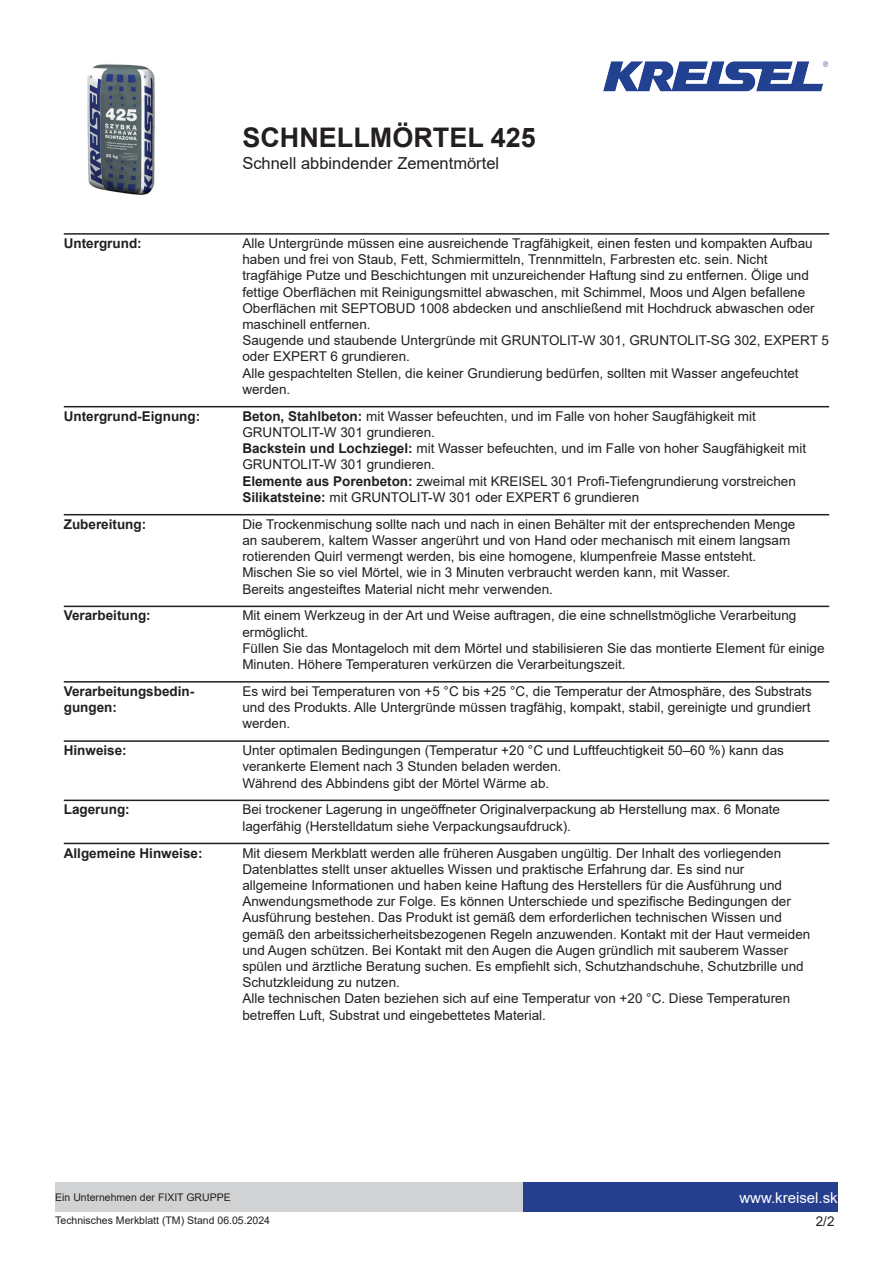
<style>
.page{position:relative;width:893px;height:1263px;background:#fff}
.page>*{position:absolute;margin:0;border:0;box-sizing:border-box;transform-origin:0 0}
.t1{font:700 27px "Arial";color:#231f20}
.t2{font:16.5px "Arial";color:#231f20}
.t3{font:15px "Arial";color:#fff}
.t4{font:13.5px/16.2px "Arial";color:#231f20}
.t5{font:700 13.5px/16.2px "Arial";color:#231f20}
.t6{font:10.5px "Arial";color:#231f20}
.s1{font-weight:700}
</style>
<div class="page">
<img style="left:87px;top:64px;width:68px;height:131px">
<img style="left:603px;top:61px;width:226px;height:31px">
<div style="left:523px;top:1182px;width:315px;height:30px;background:#253f8e"></div>
<div style="left:55px;top:1182px;width:468px;height:30px;background:#d1d2d4"></div>
<hr style="left:64px;top:233px;width:765px;height:2px;background:#231f20">
<hr style="left:64px;top:406px;width:765px;height:1px;background:#231f20">
<hr style="left:64px;top:514px;width:765px;height:1px;background:#231f20">
<hr style="left:64px;top:606px;width:765px;height:1px;background:#231f20">
<hr style="left:64px;top:681px;width:765px;height:1px;background:#231f20">
<hr style="left:64px;top:740px;width:765px;height:2px;background:#231f20">
<hr style="left:64px;top:800px;width:765px;height:1px;background:#231f20">
<hr style="left:64px;top:843px;width:765px;height:1px;background:#231f20">
<h1 class="t1" style="left:242px;top:119px;width:295px">SCHNELLMÖRTEL 425</h1>
<p class="t2" style="left:242px;top:152px;width:258px">Schnell abbindender Zementmörtel</p>
<p class="t5" style="left:64px;top:235px;width:79px">Untergrund:</p>
<p class="t4" style="left:242px;top:235px;width:588px">Alle Untergründe müssen eine ausreichende Tragfähigkeit, einen festen und kompakten Aufbau haben und frei von Staub, Fett, Schmiermitteln, Trennmitteln, Farbresten etc. sein. Nicht tragfähige Putze und Beschichtungen mit unzureichender Haftung sind zu entfernen. Ölige und fettige Oberflächen mit Reinigungsmittel abwaschen, mit Schimmel, Moos und Algen befallene Oberflächen mit SEPTOBUD 1008 abdecken und anschließend mit Hochdruck abwaschen oder maschinell entfernen.<br>Saugende und staubende Untergründe mit GRUNTOLIT-W 301, GRUNTOLIT-SG 302, EXPERT 5 oder EXPERT 6 grundieren.<br>Alle gespachtelten Stellen, die keiner Grundierung bedürfen, sollten mit Wasser angefeuchtet werden.</p>
<p class="t5" style="left:64px;top:408px;width:138px">Untergrund-Eignung:</p>
<p class="t4" style="left:242px;top:408px;width:565px"><span class="s1">Beton, Stahlbeton:</span> mit Wasser befeuchten, und im Falle von hoher Saugfähigkeit mit GRUNTOLIT-W 301 grundieren.<br><span class="s1">Backstein und Lochziegel:</span> mit Wasser befeuchten, und im Falle von hoher Saugfähigkeit mit GRUNTOLIT-W 301 grundieren.<br><span class="s1">Elemente aus Porenbeton:</span> zweimal mit KREISEL 301 Profi-Tiefengrundierung vorstreichen <span class="s1">Silikatsteine:</span> mit GRUNTOLIT-W 301 oder EXPERT 6 grundieren</p>
<p class="t5" style="left:64px;top:516px;width:84px">Zubereitung:</p>
<p class="t4" style="left:242px;top:516px;width:555px">Die Trockenmischung sollte nach und nach in einen Behälter mit der entsprechenden Menge an sauberem, kaltem Wasser angerührt und von Hand oder mechanisch mit einem langsam rotierenden Quirl vermengt werden, bis eine homogene, klumpenfreie Masse entsteht.<br>Mischen Sie so viel Mörtel, wie in 3 Minuten verbraucht werden kann, mit Wasser.<br>Bereits angesteiftes Material nicht mehr verwenden.</p>
<p class="t5" style="left:64px;top:608px;width:89px">Verarbeitung:</p>
<p class="t4" style="left:242px;top:607px;width:584px">Mit einem Werkzeug in der Art und Weise auftragen, die eine schnellstmögliche Verarbeitung ermöglicht.<br>Füllen Sie das Montageloch mit dem Mörtel und stabilisieren Sie das montierte Element für einige Minuten. Höhere Temperaturen verkürzen die Verarbeitungszeit.</p>
<p class="t5" style="left:64px;top:683px;width:132px">Verarbeitungsbedin&shy;gungen:</p>
<p class="t4" style="left:242px;top:683px;width:571px;text-align:justify">Es wird bei Temperaturen von +5 °C bis +25 °C, die Temperatur der Atmosphäre, des Substrats und des Produkts. Alle Untergründe müssen tragfähig, kompakt, stabil, gereinigte und grundiert werden.</p>
<p class="t5" style="left:64px;top:742px;width:65px">Hinweise:</p>
<p class="t4" style="left:242px;top:742px;width:543px">Unter optimalen Bedingungen (Temperatur +20 °C und Luftfeuchtigkeit 50–60 %) kann das verankerte Element nach 3 Stunden beladen werden.<br>Während des Abbindens gibt der Mörtel Wärme ab.</p>
<p class="t5" style="left:64px;top:802px;width:68px">Lagerung:</p>
<p class="t4" style="left:242px;top:801px;width:539px">Bei trockener Lagerung in ungeöffneter Originalverpackung ab Herstellung max. 6 Monate lagerfähig (Herstelldatum siehe Verpackungsaufdruck).</p>
<p class="t5" style="left:64px;top:845px;width:140px">Allgemeine Hinweise:</p>
<p class="t4" style="left:242px;top:844px;width:570px">Mit diesem Merkblatt werden alle früheren Ausgaben ungültig. Der Inhalt des vorliegenden Datenblattes stellt unser aktuelles Wissen und praktische Erfahrung dar. Es sind nur allgemeine Informationen und haben keine Haftung des Herstellers für die Ausführung und Anwendungsmethode zur Folge. Es können Unterschiede und spezifische Bedingungen der Ausführung bestehen. Das Produkt ist gemäß dem erforderlichen technischen Wissen und gemäß den arbeitssicherheitsbezogenen Regeln anzuwenden. Kontakt mit der Haut vermeiden und Augen schützen. Bei Kontakt mit den Augen die Augen gründlich mit sauberem Wasser spülen und ärztliche Beratung suchen. Es empfiehlt sich, Schutzhandschuhe, Schutzbrille und Schutzkleidung zu nutzen.<br>Alle technischen Daten beziehen sich auf eine Temperatur von +20 °C. Diese Temperaturen betreffen Luft, Substrat und eingebettetes Material.</p>
<p class="t6" style="left:55px;top:1190px;width:177px">Ein Unternehmen der FIXIT GRUPPE</p>
<p class="t3" style="left:739px;top:1187px;width:100px">www.kreisel.sk</p>
<p class="t6" style="left:55px;top:1213px;width:216px">Technisches Merkblatt (TM) Stand 06.05.2024</p>
<p class="t4" style="left:816px;top:1213px;width:20px">2/2</p>
</div>
